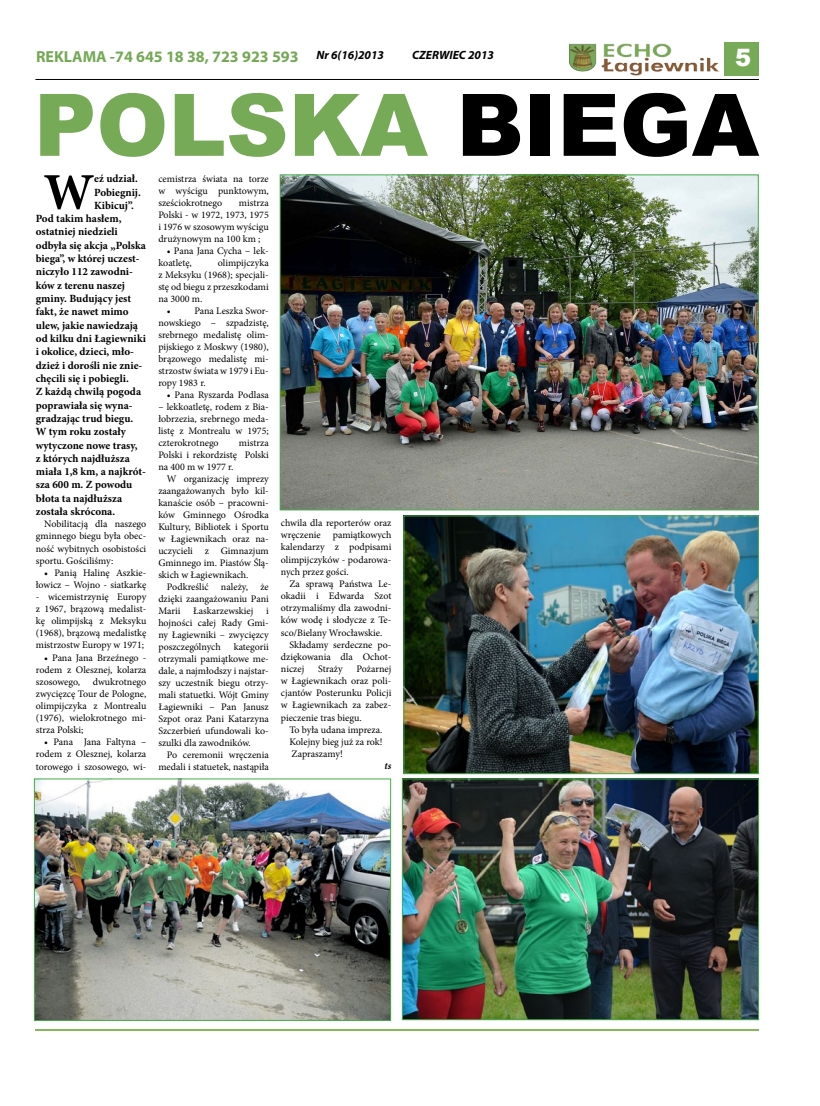
<style>
.page{position:relative;width:820px;height:1106px;background:#fff}
.page>*{position:absolute;margin:0;border:0;box-sizing:border-box;transform-origin:0 0}
.t1{font:900 86.4px "Arial";color:#77aa56}
.t2{font:900 86.4px "Arial";color:#000}
.t3{font:700 51.6px "Minion Pro";color:#000}
.t4{font:900 24px "Arial";color:#fff}
.t5{font:700 16px "Myriad Pro";color:#74a956}
.t6{font:italic 700 12px "Myriad Pro";color:#000}
.t7{font:700 11px "Minion Pro";color:#000}
.t8{font:10px/12px "Minion Pro";color:#000;text-align:justify}
.t9{font:italic 700 10px "Minion Pro";color:#000}
.s1{color:#000}
</style>
<div class="page">
<div style="left:724px;top:42px;width:34px;height:33px;background:#77aa56"></div>
<hr style="left:35px;top:79px;width:723px;height:1px;background:#000">
<img style="left:569px;top:43px;width:150px;height:32px">
<hr style="left:35px;top:1029px;width:723px;height:2px;background:#85b85b">
<img style="left:281px;top:176px;width:475px;height:332px">
<div style="left:279px;top:174px;width:479px;height:336px;border:1px solid #45ae49"></div>
<img style="left:36px;top:780px;width:353px;height:238px">
<div style="left:34px;top:778px;width:357px;height:242px;border:1px solid #45ae49"></div>
<img style="left:403px;top:780px;width:353px;height:238px">
<div style="left:401px;top:778px;width:357px;height:242px;border:1px solid #45ae49"></div>
<img style="left:405px;top:517px;width:351px;height:255px">
<div style="left:403px;top:515px;width:355px;height:259px;border:1px solid #45ae49"></div>
<h3 class="t5" style="left:36px;top:46px;width:349px">REKLAMA -74 645 18 38, 723 923 593 <sup>Nr</sup> <sup>6(16)2013</sup></h3>
<p class="t6" style="left:412px;top:47px;width:83px">CZERWIEC 2013</p>
<h3 class="t4" style="left:735px;top:40px;width:18px">5</h3>
<h1 class="t1" style="left:34px;top:62px;width:475px">POLSKA <span class="s1">BIE</span></h1>
<h1 class="t2" style="left:619px;top:62px;width:141px">GA</h1>
<h2 class="t3" style="left:44px;top:156px;width:52px">W</h2>
<p class="t7" style="left:94px;top:171px;width:45px">eź udział.</p>
<p class="t8" style="left:158px;top:172px;width:112px">cemistrza świata na torze w wyścigu punktowym, sześciokrotnego</p>
<p class="t7" style="left:94px;top:184px;width:48px">Pobiegnij.</p>
<p class="t7" style="left:94px;top:197px;width:41px">Kibicuj”.</p>
<p class="t7" style="left:36px;top:211px;width:87px">Pod takim hasłem,</p>
<p class="t7" style="left:36px;top:224px;width:84px">ostatniej niedzieli</p>
<p class="t7" style="left:36px;top:237px;width:111px">odbyła się akcja „Polska</p>
<p class="t7" style="left:36px;top:251px;width:105px">biega”, w której uczest-</p>
<p class="t7" style="left:36px;top:264px;width:99px">niczyło 112 zawodni-</p>
<p class="t7" style="left:36px;top:277px;width:91px">ków z terenu naszej</p>
<p class="t7" style="left:36px;top:291px;width:97px">gminy. Budujący jest</p>
<p class="t7" style="left:36px;top:304px;width:94px">fakt, że nawet mimo</p>
<p class="t7" style="left:36px;top:317px;width:104px">ulew, jakie nawiedzają</p>
<p class="t7" style="left:36px;top:331px;width:112px">od kilku dni Łagiewniki</p>
<p class="t7" style="left:36px;top:344px;width:100px">i okolice, dzieci, mło-</p>
<p class="t7" style="left:36px;top:357px;width:108px">dzież i dorośli nie znie-</p>
<p class="t7" style="left:36px;top:370px;width:94px">chęcili się i pobiegli.</p>
<p class="t7" style="left:36px;top:384px;width:107px">Z każdą chwilą pogoda</p>
<p class="t7" style="left:36px;top:397px;width:98px">poprawiała się wyna-</p>
<p class="t7" style="left:36px;top:410px;width:99px">gradzając trud biegu.</p>
<p class="t7" style="left:36px;top:424px;width:92px">W tym roku zostały</p>
<p class="t7" style="left:36px;top:437px;width:103px">wytyczone nowe trasy,</p>
<p class="t7" style="left:36px;top:450px;width:95px">z których najdłuższa</p>
<p class="t7" style="left:36px;top:464px;width:112px">miała 1,8 km, a najkrót-</p>
<p class="t7" style="left:36px;top:477px;width:98px">sza 600 m. Z powodu</p>
<p class="t7" style="left:36px;top:490px;width:88px">błota ta najdłuższa</p>
<p class="t7" style="left:36px;top:504px;width:81px">została skrócona.</p>
<p class="t8" style="left:36px;top:518px;width:112px;text-indent:8px">Nobilitacją dla naszego gminnego biegu była obec&shy;ność wybitnych osobistości sportu. Gościliśmy:</p>
<p class="t8" style="left:36px;top:566px;width:112px;text-align:right">• Panią Halinę Aszkie&shy;łowicz – Wojno - siatkarkę</p>
<p class="t8" style="left:36px;top:591px;width:112px">- wicemistrzynię Europy z 1967, brązową medalist&shy;kę olimpijską z Meksyku (1968), brązową medalistkę mistrzostw Europy w 1971;</p>
<p class="t8" style="left:36px;top:651px;width:112px;text-indent:8px">• Pana Jana Brzeźnego - rodem z Olesznej, kolarza szosowego,</p>
<p class="t8" style="left:158px;top:196px;width:112px;text-indent:81px">mistrza Polski - w 1972, 1973, 1975 i 1976 w szosowym wyścigu drużynowym na 100 km ;</p>
<p class="t8" style="left:158px;top:244px;width:112px;text-indent:9px">• Pana Jana Cycha – lek&shy;koatletę,</p>
<p class="t8" style="left:158px;top:256px;width:112px;text-indent:59px">olimpijczyka z Meksyku (1968); specjali&shy;stę od biegu z przeszkodami na 3000 m.</p>
<p class="t8" style="left:158px;top:304px;width:112px;text-indent:9px">• Pana Leszka Swor&shy;nowskiego – szpadzistę, srebrnego medalistę olim&shy;pijskiego z Moskwy (1980), brązowego medalistę mi&shy;strzostw świata w 1979 i Eu&shy;ropy 1983 r.</p>
<p class="t8" style="left:167px;top:388px;width:103px">• Pana Ryszarda Podlasa</p>
<p class="t8" style="left:158px;top:400px;width:112px">– lekkoatletę, rodem z Bia&shy;łobrzezia, srebrnego meda&shy;listę z Montrealu w 1975; czterokrotnego</p>
<p class="t8" style="left:158px;top:436px;width:112px;text-indent:81px">mistrza Polski i rekordzistę Polski na 400 m w 1977 r.</p>
<p class="t8" style="left:158px;top:472px;width:112px;text-indent:9px">W organizację imprezy zaangażowanych było kil&shy;kanaście osób – pracowni&shy;ków Gminnego Ośrodka Kultury, Bibliotek i Sportu w Łagiewnikach oraz na&shy;uczycieli z Gimnazjum Gminnego im. Piastów Ślą&shy;skich w Łagiewnikach.</p>
<p class="t8" style="left:158px;top:580px;width:112px;text-indent:9px">Podkreślić należy, że dzięki zaangażowaniu Pani Marii</p>
<p class="t8" style="left:281px;top:517px;width:112px">chwila dla reporterów oraz wręczenie pamiątkowych kalendarzy z podpisami olimpijczyków - podarowa&shy;nych przez gości.</p>
<p class="t8" style="left:289px;top:578px;width:103px">Za sprawą Państwa Le-</p>
<p class="t8" style="left:281px;top:590px;width:112px">okadii i Edwarda Szot</p>
<p class="t8" style="left:281px;top:602px;width:112px">otrzymaliśmy dla zawodni-</p>
<p class="t8" style="left:281px;top:614px;width:112px">ków wodę i słodycze z Te-</p>
<p class="t8" style="left:281px;top:626px;width:103px">sco/Bielany Wrocławskie.</p>
<p class="t8" style="left:289px;top:638px;width:103px">Składamy serdeczne po-</p>
<p class="t8" style="left:281px;top:650px;width:112px">dziękowania dla Ochot-</p>
<p class="t8" style="left:281px;top:663px;width:25px">niczej</p>
<p class="t8" style="left:318px;top:663px;width:26px">Straży</p>
<p class="t8" style="left:193px;top:604px;width:62px">Łaskarzewskiej</p>
<p class="t8" style="left:158px;top:604px;width:112px;text-indent:108px">i hojności całej Rady Gmi&shy;ny Łagiewniki – zwycięzcy poszczególnych</p>
<p class="t8" style="left:158px;top:640px;width:112px;text-indent:75px">kategorii otrzymali pamiątkowe me&shy;dale, a najmłodszy i najstar&shy;szy uczestnik biegu otrzy&shy;mali statuetki. Wójt Gminy Łagiewniki – Pan Janusz Szpot oraz Pani Katarzyna Szczerbień ufundowali ko&shy;szulki dla zawodników.</p>
<p class="t8" style="left:158px;top:748px;width:112px;text-align:right">Po ceremonii wręczenia medali i statuetek, nastąpiła</p>
<p class="t8" style="left:281px;top:662px;width:112px;text-indent:76px">Pożarnej w Łagiewnikach oraz poli&shy;cjantów Posterunku Policji w Łagiewnikach za zabez&shy;pieczenie tras biegu.</p>
<p class="t8" style="left:289px;top:723px;width:95px">To była udana impreza.<br>Kolejny bieg już za rok!<br>Zapraszamy!</p>
<p class="t9" style="left:384px;top:759px;width:8px">ts</p>
<p class="t8" style="left:36px;top:675px;width:112px;text-indent:57px">dwukrotnego zwycięzcę Tour de Pologne, olimpijczyka z Montrealu (1976), wielokrotnego mi&shy;strza Polski;</p>
<p class="t8" style="left:36px;top:736px;width:112px;text-indent:8px">• Pana Jana Faltyna – rodem z Olesznej, kolarza torowego i szosowego, wi-</p>
</div>
